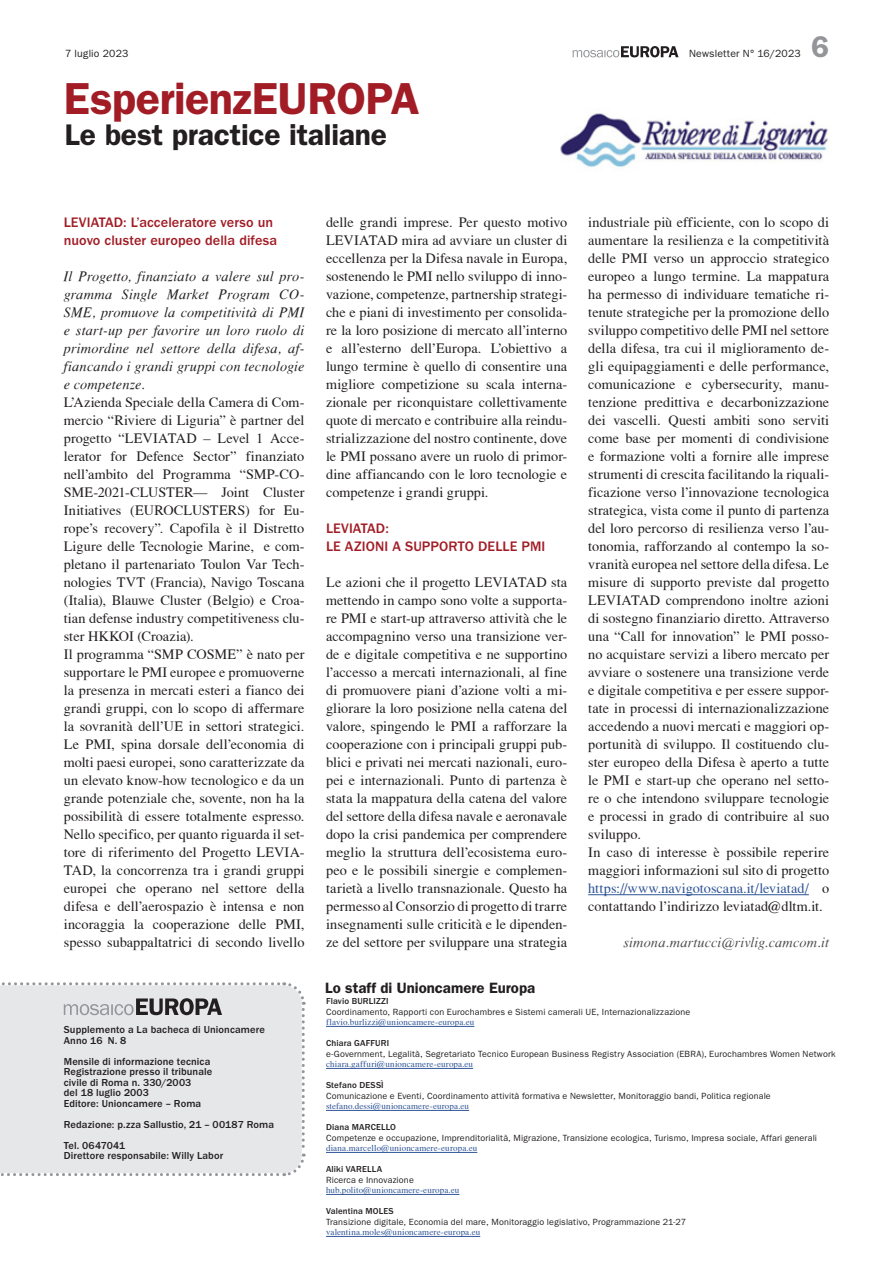
<style>
.page{position:relative;width:893px;height:1263px;background:#fff}
.page>*{position:absolute;margin:0;border:0;box-sizing:border-box;transform-origin:0 0}
.Titel_30{font:600 45px "ITC Franklin Gothic Std";letter-spacing:-.01em;color:#a11c25}
.Untertitel_20{font:600 30px "ITC Franklin Gothic Std";letter-spacing:-.01em;color:#231f20}
.t1{font:600 30px "ITC Franklin Gothic Std";color:#939598}
.Zwischentitel{font:600 15px "ITC Franklin Gothic Std";color:#231f20}
.Grundschrift{font:14.25px/18px "T Acc LAD";letter-spacing:.005em;color:#231f20;text-align:justify}
.Grundschrift-2{font:14.25px/18px "T Acc LAD Italic";letter-spacing:.01em;color:#231f20;text-align:justify}
.Zwischentitel-2{font:500 14.25px/18px "ITC Franklin Gothic Std";letter-spacing:.005em;color:#a11c25}
.Autor{font:14.25px "T Acc LAD Italic";letter-spacing:.005em;color:#4b4c4d}
.Untertitel{font:500 10.5px/10.5px "ITC Franklin Gothic Std";letter-spacing:.01em;color:#231f20}
.t2{font:10.5px "ITC Franklin Gothic Std";letter-spacing:.015em;color:#231f20}
.Untertitel-2{font:9px "ITC Franklin Gothic Std";letter-spacing:.015em;color:#231f20}
.Untertitel-3{font:9px "T Acc LAD";letter-spacing:.015em;color:#2f5496}
.Untertitel-4{font:500 9px "ITC Franklin Gothic Std";letter-spacing:.015em;color:#231f20}
.s1{color:#2f5496}
</style>
<div class="page">
<svg style="left:573px;top:46px;width:105px;height:11px"></svg>
<div style="left:0;top:982px;width:306px;height:194px;background:#e6e7e9"></div>
<hr style="left:326px;top:1026px;width:148px;height:1px;background:#2f5496">
<hr style="left:326px;top:1068px;width:147px;height:1px;background:#2f5496">
<hr style="left:326px;top:1110px;width:143px;height:1px;background:#2f5496">
<hr style="left:326px;top:1152px;width:151px;height:1px;background:#2f5496">
<hr style="left:326px;top:1194px;width:133px;height:1px;background:#2f5496">
<hr style="left:326px;top:1236px;width:154px;height:1px;background:#2f5496">
<hr style="left:588px;top:894px;width:221px;height:1px;background:#2f5496">
<img style="left:560px;top:113px;width:268px;height:55px">
<p class="t2" style="left:65px;top:48px;width:65px">7 luglio 2023</p>
<p class="t2" style="left:689px;top:48px;width:113px">Newsletter N° 16/2023</p>
<p class="Titel_30" style="left:64px;top:72px;width:357px">EsperienzEUROPA</p>
<p class="Untertitel_20" style="left:65px;top:117px;width:324px">Le best practice italiane</p>
<h2 class="t1" style="left:811px;top:29px;width:19px">6</h2>
<p class="Zwischentitel-2" style="left:64px;top:213px;width:215px">LEVIATAD: L’acceleratore verso un nuovo cluster europeo della difesa</p>
<p class="Grundschrift-2" style="left:64px;top:267px;width:242px">Il Progetto, finanziato a valere sul pro&shy;gramma Single Market Program CO-SME, promuove la competitività di PMI e start-up per favorire un loro ruolo di primordine nel settore della difesa, af&shy;fiancando i grandi gruppi con tecnologie e competenze.</p>
<p class="Grundschrift" style="left:64px;top:393px;width:242px">L’Azienda Speciale della Camera di Com&shy;mercio “Riviere di Liguria” è partner del progetto “LEVIATAD – Level 1 Acce&shy;lerator for Defence Sector” finanziato nell’ambito del Programma “SMP-CO-SME-2021-CLUSTER— Joint Cluster Initiatives (EUROCLUSTERS) for Eu&shy;rope’s recovery”. Capofila è il Distretto Ligure delle Tecnologie Marine, e com&shy;pletano il partenariato Toulon Var Tech&shy;nologies TVT (Francia), Navigo Toscana (Italia), Blauwe Cluster (Belgio) e Croa&shy;tian defense industry competitiveness clu&shy;ster HKKOI (Croazia).</p>
<p class="Grundschrift" style="left:64px;top:645px;width:242px">Il programma “SMP COSME” è nato per supportare le PMI europee e promuoverne la presenza in mercati esteri a fianco dei grandi gruppi, con lo scopo di affermare la sovranità dell’UE in settori strategici.<br>Le PMI, spina dorsale dell’economia di molti paesi europei, sono caratterizzate da un elevato know-how tecnologico e da un grande potenziale che, sovente, non ha la possibilità di essere totalmente espresso.<br>Nello specifico, per quanto riguarda il set&shy;tore di riferimento del Progetto LEVIA-TAD, la concorrenza tra i grandi gruppi europei che operano nel settore della difesa e dell’aerospazio è intensa e non incoraggia la cooperazione delle PMI, spesso subappaltatrici di secondo livello</p>
<p class="Untertitel" style="left:64px;top:1024px;width:203px">Supplemento a La bacheca di Unioncamere</p>
<p class="Untertitel" style="left:64px;top:1035px;width:64px">Anno 16 N. 8</p>
<p class="Untertitel" style="left:64px;top:1056px;width:148px">Mensile di informazione tecnica</p>
<p class="Untertitel" style="left:64px;top:1066px;width:150px">Registrazione presso il tribunale civile di Roma n. 330/2003<br>del 18 luglio 2003</p>
<p class="Untertitel" style="left:64px;top:1098px;width:139px">Editore: Unioncamere – Roma</p>
<p class="Untertitel" style="left:64px;top:1119px;width:212px">Redazione: p.zza Sallustio, 21 – 00187 Roma</p>
<p class="Untertitel" style="left:64px;top:1140px;width:63px">Tel. 0647041</p>
<p class="Untertitel" style="left:64px;top:1150px;width:161px">Direttore responsabile: Willy Labor</p>
<p class="Grundschrift" style="left:326px;top:213px;width:243px">delle grandi imprese. Per questo motivo LEVIATAD mira ad avviare un cluster di eccellenza per la Difesa navale in Europa, sostenendo le PMI nello sviluppo di inno&shy;vazione, competenze, partnership strategi&shy;che e piani di investimento per consolida&shy;re la loro posizione di mercato all’interno e all’esterno dell’Europa. L’obiettivo a lungo termine è quello di consentire una migliore competizione su scala interna&shy;zionale per riconquistare collettivamente quote di mercato e contribuire alla reindu&shy;strializzazione del nostro continente, dove le PMI possano avere un ruolo di primor&shy;dine affiancando con le loro tecnologie e competenze i grandi gruppi.</p>
<p class="Zwischentitel-2" style="left:326px;top:519px;width:221px">LEVIATAD:<br>LE AZIONI A SUPPORTO DELLE PMI</p>
<p class="Grundschrift" style="left:326px;top:573px;width:243px">Le azioni che il progetto LEVIATAD sta mettendo in campo sono volte a supporta&shy;re PMI e start-up attraverso attività che le accompagnino verso una transizione ver&shy;de e digitale competitiva e ne supportino l’accesso a mercati internazionali, al fine di promuovere piani d’azione volti a mi&shy;gliorare la loro posizione nella catena del valore, spingendo le PMI a rafforzare la cooperazione con i principali gruppi pub&shy;blici e privati nei mercati nazionali, euro&shy;pei e internazionali. Punto di partenza è stata la mappatura della catena del valore del settore della difesa navale e aeronavale dopo la crisi pandemica per comprendere meglio la struttura dell’ecosistema euro&shy;peo e le possibili sinergie e complemen&shy;tarietà a livello transnazionale. Questo ha permesso al Consorzio di progetto di trarre insegnamenti sulle criticità e le dipenden&shy;ze del settore per sviluppare una strategia</p>
<p class="Grundschrift" style="left:588px;top:213px;width:242px">industriale più efficiente, con lo scopo di aumentare la resilienza e la competitività delle PMI verso un approccio strategico europeo a lungo termine. La mappatura ha permesso di individuare tematiche ri&shy;tenute strategiche per la promozione dello sviluppo competitivo delle PMI nel settore della difesa, tra cui il miglioramento de&shy;gli equipaggiamenti e delle performance, comunicazione e cybersecurity, manu&shy;tenzione predittiva e decarbonizzazione dei vascelli. Questi ambiti sono serviti come base per momenti di condivisione e formazione volti a fornire alle imprese strumenti di crescita facilitando la riquali&shy;ficazione verso l’innovazione tecnologica strategica, vista come il punto di partenza del loro percorso di resilienza verso l’au&shy;tonomia, rafforzando al contempo la so&shy;vranità europea nel settore della difesa. Le misure di supporto previste dal progetto LEVIATAD comprendono inoltre azioni di sostegno finanziario diretto. Attraverso una “Call for innovation” le PMI posso&shy;no acquistare servizi a libero mercato per avviare o sostenere una transizione verde e digitale competitiva e per essere suppor&shy;tate in processi di internazionalizzazione accedendo a nuovi mercati e maggiori op&shy;portunità di sviluppo. Il costituendo clu&shy;ster europeo della Difesa è aperto a tutte le PMI e start-up che operano nel setto&shy;re o che intendono sviluppare tecnologie e processi in grado di contribuire al suo sviluppo.</p>
<p class="Grundschrift" style="left:588px;top:843px;width:242px">In caso di interesse è possibile reperire maggiori informazioni sul sito di progetto <span class="s1">https://www.navigotoscana.it/leviatad/</span> o contattando l’indirizzo leviatad@dltm.it.</p>
<p class="Autor" style="left:623px;top:934px;width:207px">simona.martucci@rivlig.camcom.it</p>
<p class="Zwischentitel" style="left:325px;top:978px;width:212px">Lo staff di Unioncamere Europa</p>
<p class="Untertitel-4" style="left:326px;top:996px;width:64px">Flavio BURLIZZI</p>
<p class="Untertitel-2" style="left:326px;top:1007px;width:366px">Coordinamento, Rapporti con Eurochambres e Sistemi camerali UE, Internazionalizzazione</p>
<p class="Untertitel-3" style="left:326px;top:1017px;width:150px">flavio.burlizzi@unioncamere-europa.eu</p>
<p class="Untertitel-4" style="left:326px;top:1038px;width:65px">Chiara GAFFURI</p>
<p class="Untertitel-2" style="left:326px;top:1049px;width:511px">e-Government, Legalità, Segretariato Tecnico European Business Registry Association (EBRA), Eurochambres Women Network</p>
<p class="Untertitel-3" style="left:326px;top:1059px;width:149px">chiara.gaffuri@unioncamere-europa.eu</p>
<p class="Untertitel-4" style="left:326px;top:1080px;width:59px">Stefano DESSÌ</p>
<p class="Untertitel-2" style="left:326px;top:1091px;width:446px">Comunicazione e Eventi, Coordinamento attività formativa e Newsletter, Monitoraggio bandi, Politica regionale</p>
<p class="Untertitel-3" style="left:326px;top:1101px;width:145px">stefano.dessi@unioncamere-europa.eu</p>
<p class="Untertitel-4" style="left:326px;top:1122px;width:72px">Diana MARCELLO</p>
<p class="Untertitel-2" style="left:326px;top:1133px;width:493px">Competenze e occupazione, Imprenditorialità, Migrazione, Transizione ecologica, Turismo, Impresa sociale, Affari generali</p>
<p class="Untertitel-3" style="left:326px;top:1143px;width:153px">diana.marcello@unioncamere-europa.eu</p>
<p class="Untertitel-4" style="left:326px;top:1164px;width:58px">Aliki VARELLA</p>
<p class="Untertitel-2" style="left:326px;top:1175px;width:89px">Ricerca e Innovazione</p>
<p class="Untertitel-3" style="left:326px;top:1185px;width:135px">hub.polito@unioncamere-europa.eu</p>
<p class="Untertitel-4" style="left:326px;top:1206px;width:69px">Valentina MOLES</p>
<p class="Untertitel-2" style="left:326px;top:1217px;width:362px">Transizione digitale, Economia del mare, Monitoraggio legislativo, Programmazione 21-27</p>
<p class="Untertitel-3" style="left:326px;top:1227px;width:156px">valentina.moles@unioncamere-europa.eu</p>
</div>
